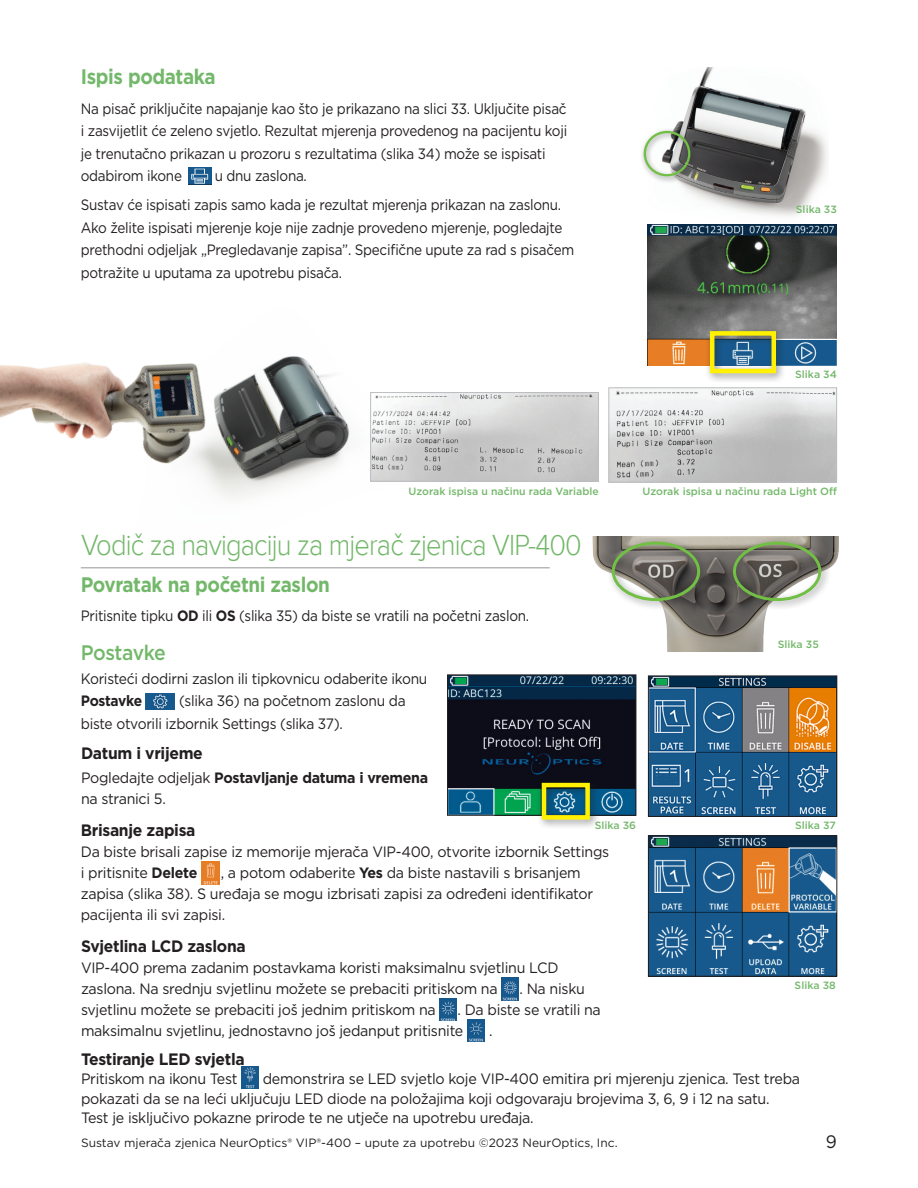
<style>
.page{position:relative;width:918px;height:1188px;background:#fff}
.page>*{position:absolute;margin:0;border:0;box-sizing:border-box;transform-origin:0 0}
.t1{font:300 30px "Proxima Nova";letter-spacing:-.03em;color:#73b86a;scale:.91 1}
.t2{font:700 21px "Gotham";letter-spacing:-.02em;color:#73b86a;scale:.9 1}
.t3{font:500 21px "Gotham";letter-spacing:-.025em;color:#73b86a;scale:.92 1}
.t4{font:18px "Gotham";color:#231f20;scale:.95 1}
.t5{font:700 16.5px "Gotham";letter-spacing:-.02em;color:#231f20;scale:.95 1}
.t6{font:15px/21px "Gotham";letter-spacing:-.02em;color:#231f20;scale:.95 1}
.t7{font:15px/22.5px "Gotham";letter-spacing:-.02em;color:#231f20;scale:.9 1}
.t8{font:15px/22.5px "Gotham";letter-spacing:-.02em;color:#231f20;scale:.92 1}
.t9{font:12px "Gotham";color:#231f20}
.t10{font:500 10.5px "Gotham";color:#73b86a}
.s1{font-weight:700}
</style>
<div class="page">
<img style="left:0;top:167px;width:501px;height:402px">
<img style="left:189px;top:167px;width:22px;height:17px">
<img style="left:675px;top:68px;width:152px;height:149px">
<img style="left:647px;top:225px;width:190px;height:141px">
<hr style="left:81px;top:567px;width:469px;height:1px;background:#939598">
<img style="left:592px;top:536px;width:247px;height:115px">
<div style="left:607px;top:537px;width:103px;height:74px;background:#231f20;opacity:.52"></div>
<div style="left:612px;top:542px;width:88px;height:59px;border:3px solid #71bf44;border-radius:50%"></div>
<div style="left:728px;top:537px;width:103px;height:74px;background:#231f20;opacity:.52"></div>
<div style="left:733px;top:542px;width:88px;height:59px;border:3px solid #71bf44;border-radius:50%"></div>
<img style="left:146px;top:693px;width:28px;height:16px">
<svg style="left:648px;top:676px;width:189px;height:141px"></svg>
<svg style="left:648px;top:835px;width:189px;height:142px"></svg>
<svg style="left:447px;top:675px;width:189px;height:141px"></svg>
<div style="left:536px;top:777px;width:64px;height:53px;background:#231f20;opacity:.52"></div>
<div style="left:542px;top:783px;width:48px;height:37px;border:4px solid #fff101"></div>
<img style="left:202px;top:862px;width:17px;height:22px">
<img style="left:501px;top:978px;width:18px;height:22px">
<img style="left:439px;top:998px;width:18px;height:23px">
<img style="left:467px;top:1019px;width:18px;height:23px">
<img style="left:241px;top:1066px;width:18px;height:23px">
<img style="left:610px;top:389px;width:225px;height:92px">
<div style="left:608px;top:387px;width:229px;height:96px;border:1px solid #bcbdc0"></div>
<img style="left:372px;top:394px;width:225px;height:86px">
<div style="left:370px;top:392px;width:229px;height:90px;border:1px solid #bcbdc0"></div>
<div style="left:640px;top:127px;width:57px;height:56px;background:#231f20;opacity:.52"></div>
<div style="left:644px;top:131px;width:46px;height:45px;border:2px solid #71bf44;border-radius:50%"></div>
<div style="left:704px;top:326px;width:82px;height:57px;background:#231f20;opacity:.52"></div>
<div style="left:710px;top:331px;width:66px;height:42px;border:4px solid #fff101"></div>
<p class="t2" style="left:81px;top:63px;width:151px">Ispis podataka</p>
<p class="t7" style="left:81px;top:97px;width:542px">Na pisač priključite napajanje kao što je prikazano na slici 33. Uključite pisač i zasvijetlit će zeleno svjetlo. Rezultat mjerenja provedenog na pacijentu koji je trenutačno prikazan u prozoru s rezultatima (slika 34) može se ispisati odabirom ikone</p>
<p class="t7" style="left:215px;top:164px;width:104px">u dnu zaslona.</p>
<p class="t7" style="left:81px;top:193px;width:550px">Sustav će ispisati zapis samo kada je rezultat mjerenja prikazan na zaslonu.<br>Ako želite ispisati mjerenje koje nije zadnje provedeno mjerenje, pogledajte prethodni odjeljak „Pregledavanje zapisa”. Specifične upute za rad s pisačem potražite u uputama za upotrebu pisača.</p>
<p class="t10" style="left:796px;top:202px;width:43px">Slika 33</p>
<p class="t10" style="left:795px;top:367px;width:43px">Slika 34</p>
<p class="t10" style="left:409px;top:484px;width:192px">Uzorak ispisa u načinu rada Variable</p>
<p class="t10" style="left:643px;top:484px;width:196px">Uzorak ispisa u načinu rada Light Off</p>
<p class="t1" style="left:81px;top:528px;width:552px">Vodič za navigaciju za mjerač zjenica VIP-400</p>
<p class="t2" style="left:81px;top:571px;width:278px">Povratak na početni zaslon</p>
<p class="t7" style="left:81px;top:604px;width:500px">Pritisnite tipku <span class="s1">OD</span> ili <span class="s1">OS</span> (slika 35) da biste se vratili na početni zaslon.</p>
<p class="t3" style="left:81px;top:639px;width:94px">Postavke</p>
<p class="t8" style="left:81px;top:667px;width:378px">Koristeći dodirni zaslon ili tipkovnicu odaberite ikonu<br><span class="s1">Postavke</span></p>
<p class="t8" style="left:81px;top:689px;width:355px;text-indent:98px">(slika 36) na početnom zaslonu da biste otvorili izbornik Settings (slika 37).</p>
<p class="t5" style="left:81px;top:742px;width:130px">Datum i vrijeme</p>
<p class="t6" style="left:81px;top:767px;width:367px">Pogledajte odjeljak <span class="s1">Postavljanje datuma i vremena </span>na stranici 5.</p>
<p class="t5" style="left:81px;top:819px;width:122px">Brisanje zapisa</p>
<p class="t6" style="left:81px;top:841px;width:558px">Da biste brisali zapise iz memorije mjerača VIP-400, otvorite izbornik Settings i pritisnite <span class="s1">Delete</span></p>
<p class="t10" style="left:595px;top:819px;width:43px">Slika 36</p>
<p class="t6" style="left:81px;top:862px;width:541px;text-indent:140px">, a potom odaberite <span class="s1">Yes</span> da biste nastavili s brisanjem zapisa (slika 38). S uređaja se mogu izbrisati zapisi za određeni identifikator pacijenta ili svi zapisi.</p>
<p class="t5" style="left:81px;top:935px;width:175px">Svjetlina LCD zaslona</p>
<p class="t6" style="left:81px;top:956px;width:504px">VIP-400 prema zadanim postavkama koristi maksimalnu svjetlinu LCD zaslona. Na srednju svjetlinu možete se prebaciti pritiskom na</p>
<p class="t6" style="left:519px;top:977px;width:70px">. Na nisku</p>
<p class="t6" style="left:81px;top:998px;width:375px">svjetlinu možete se prebaciti još jednim pritiskom na</p>
<p class="t6" style="left:81px;top:998px;width:549px;text-indent:377px">. Da biste se vratili na maksimalnu svjetlinu, jednostavno još jedanput pritisnite</p>
<p class="t6" style="left:489px;top:1019px;width:5px">.</p>
<p class="t10" style="left:778px;top:638px;width:43px">Slika 35</p>
<p class="t10" style="left:795px;top:819px;width:42px">Slika 37</p>
<p class="t10" style="left:795px;top:978px;width:43px">Slika 38</p>
<p class="t5" style="left:81px;top:1048px;width:174px">Testiranje LED svjetla</p>
<p class="t6" style="left:81px;top:1068px;width:166px">Pritiskom na ikonu Test</p>
<p class="t6" style="left:81px;top:1069px;width:759px;line-height:19.5px;text-indent:182px">demonstrira se LED svjetlo koje VIP-400 emitira pri mjerenju zjenica. Test treba pokazati da se na leći uključuju LED diode na položajima koji odgovaraju brojevima 3, 6, 9 i 12 na satu.<br>Test je isključivo pokazne prirode te ne utječe na upotrebu uređaja.</p>
<p class="t9" style="left:81px;top:1135px;width:538px">Sustav mjerača zjenica NeurOptics® VIP®-400 – upute za upotrebu ©2023 NeurOptics, Inc.</p>
<p class="t4" style="left:826px;top:1130px;width:13px">9</p>
</div>
